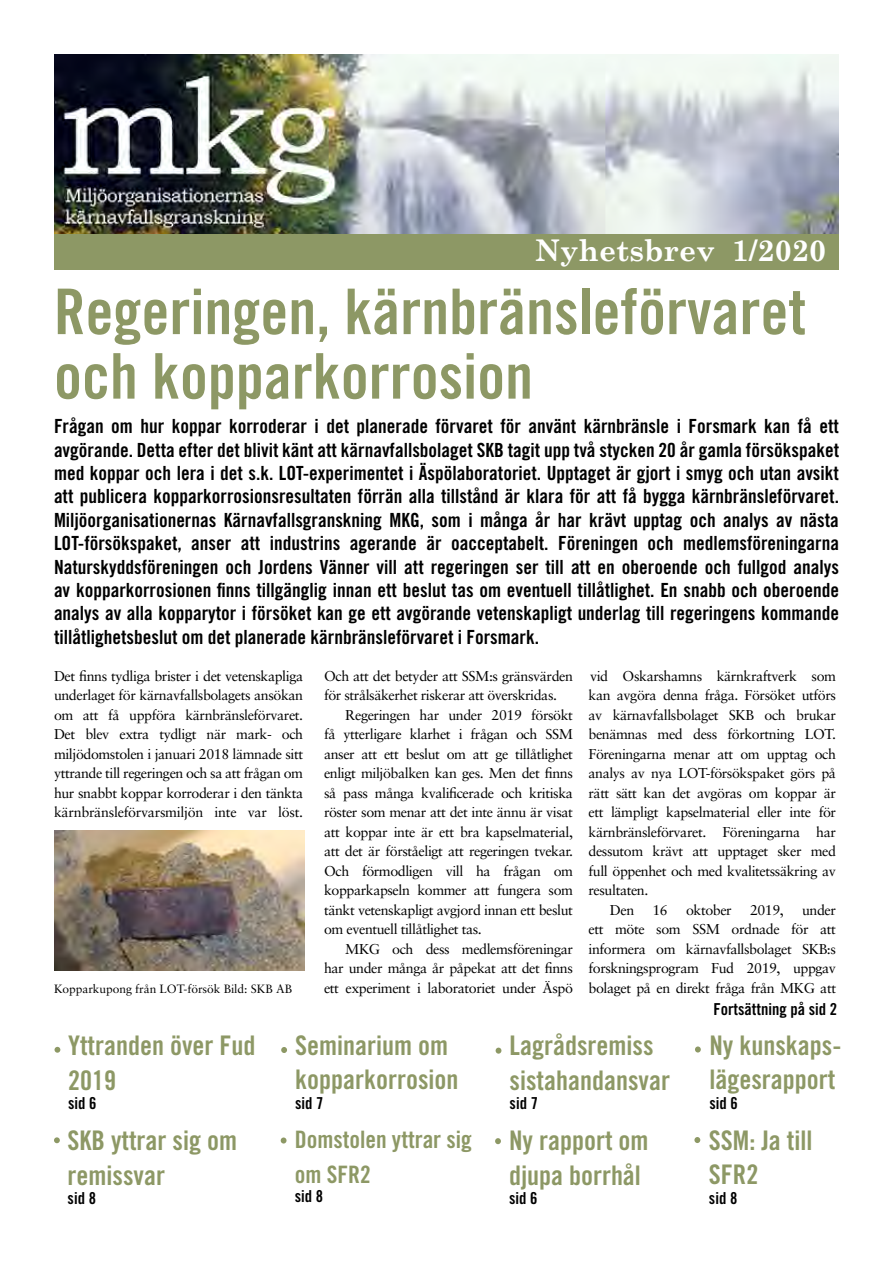
<style>
.page{position:relative;width:893px;height:1263px;background:#fff}
.page>*{position:absolute;margin:0;border:0;box-sizing:border-box;transform-origin:0 0}
.t1{font:63px/64.5px "Trade Gothic Bold Cond Twenty";color:#8d9865}
.t2{font:700 30px "Century Schoolbook";color:#fff}
.t3{font:27px/34.5px "Trade Gothic Bold Cond Twenty";color:#8d9865}
.t4{font:24px/34.5px "Trade Gothic Bold Cond Twenty";color:#8d9865}
.t5{font:19.5px/23.4px "Trade Gothic Bold Cond Twenty";color:#000;text-align:justify}
.t6{font:16.5px "Trade Gothic Bold Cond Twenty";color:#000}
.t7{font:14.25px/19.5px "Sabon";letter-spacing:-.03em;color:#000;text-align:justify}
.t8{font:12px "Sabon";letter-spacing:-.005em;color:#000}
</style>
<div class="page">
<img style="left:54px;top:54px;width:785px;height:180px">
<div style="left:54px;top:234px;width:785px;height:35px;background:#8d9865"></div>
<svg style="left:54px;top:1137px;width:6px;height:6px"></svg>
<svg style="left:281px;top:1137px;width:6px;height:6px"></svg>
<svg style="left:694px;top:1137px;width:6px;height:6px"></svg>
<img style="left:54px;top:830px;width:250px;height:141px">
<svg style="left:495px;top:1138px;width:6px;height:6px"></svg>
<svg style="left:55px;top:1047px;width:5px;height:6px"></svg>
<svg style="left:281px;top:1047px;width:6px;height:6px"></svg>
<svg style="left:695px;top:1046px;width:6px;height:6px"></svg>
<svg style="left:496px;top:1047px;width:5px;height:7px"></svg>
<h2 class="t2" style="left:535px;top:232px;width:293px">Nyhetsbrev 1/2020</h2>
<h1 class="t1" style="left:54px;top:279px;width:753px">Regeringen, kärnbränsleförvaret och kopparkorrosion</h1>
<p class="t5" style="left:54px;top:414px;width:787px">Frågan om hur koppar korroderar i det planerade förvaret för använt kärnbränsle i Forsmark kan få ett avgörande. Detta efter det blivit känt att kärnavfallsbolaget SKB tagit upp två stycken 20 år gamla försökspaket med koppar och lera i det s.k. LOT-experimentet i Äspölaboratoriet. Upptaget är gjort i smyg och utan avsikt att publicera kopparkorrosionsresultaten förrän alla tillstånd är klara för att få bygga kärnbränsleförvaret.<br>Miljöorganisationernas Kärnavfallsgranskning MKG, som i många år har krävt upptag och analys av nästa LOT-försökspaket, anser att industrins agerande är oacceptabelt. Föreningen och medlemsföreningarna Naturskyddsföreningen och Jordens Vänner vill att regeringen ser till att en oberoende och fullgod analys av kopparkorrosionen finns tillgänglig innan ett beslut tas om eventuell tillåtlighet. En snabb och oberoende analys av alla kopparytor i försöket kan ge ett avgörande vetenskapligt underlag till regeringens kommande tillåtlighetsbeslut om det planerade kärnbränsleförvaret i Forsmark.</p>
<p class="t7" style="left:54px;top:666px;width:251px">Det finns tydliga brister i det vetenskapliga underlaget för kärnavfallsbolagets ansökan om att få uppföra kärnbränsleförvaret.<br>Det blev extra tydligt när mark- och miljödomstolen i januari 2018 lämnade sitt yttrande till regeringen och sa att frågan om hur snabbt koppar korroderar i den tänkta kärnbränsleförvarsmiljön inte var löst.</p>
<p class="t7" style="left:324px;top:666px;width:250px">Och att det betyder att SSM:s gränsvärden för strålsäkerhet riskerar att överskridas.</p>
<p class="t7" style="left:324px;top:705px;width:250px;text-indent:21px">Regeringen har under 2019 försökt få ytterligare klarhet i frågan och SSM anser att ett beslut om att ge tillåtlighet enligt miljöbalken kan ges. Men det finns så pass många kvalificerade och kritiska röster som menar att det inte ännu är visat att koppar inte är ett bra kapselmaterial, att det är förståeligt att regeringen tvekar.<br>Och förmodligen vill ha frågan om kopparkapseln kommer att fungera som tänkt vetenskapligt avgjord innan ett beslut om eventuell tillåtlighet tas.</p>
<p class="t7" style="left:324px;top:939px;width:250px;text-indent:21px">MKG och dess medlemsföreningar har under många år påpekat att det finns ett experiment i laboratoriet under Äspö</p>
<p class="t7" style="left:590px;top:666px;width:247px">vid Oskarshamns kärnkraftverk som</p>
<p class="t7" style="left:588px;top:686px;width:249px">kan avgöra denna fråga. Försöket utförs</p>
<p class="t7" style="left:588px;top:705px;width:249px">av kärnavfallsbolaget SKB och brukar</p>
<p class="t7" style="left:588px;top:725px;width:249px">benämnas med dess förkortning LOT.</p>
<p class="t7" style="left:588px;top:744px;width:249px">Föreningarna menar att om upptag och</p>
<p class="t7" style="left:588px;top:764px;width:249px">analys av nya LOT-försökspaket görs på</p>
<p class="t7" style="left:588px;top:783px;width:249px">rätt sätt kan det avgöras om koppar är</p>
<p class="t7" style="left:588px;top:803px;width:249px">ett lämpligt kapselmaterial eller inte för</p>
<p class="t7" style="left:588px;top:822px;width:249px">kärnbränsleförvaret. Föreningarna har</p>
<p class="t7" style="left:588px;top:841px;width:249px">dessutom krävt att upptaget sker med</p>
<p class="t7" style="left:588px;top:861px;width:249px">full öppenhet och med kvalitetssäkring av</p>
<p class="t7" style="left:588px;top:880px;width:61px">resultaten.</p>
<p class="t7" style="left:610px;top:900px;width:26px">Den</p>
<p class="t7" style="left:652px;top:900px;width:17px">16</p>
<p class="t7" style="left:686px;top:900px;width:47px">oktober</p>
<p class="t7" style="left:750px;top:900px;width:35px">2019,</p>
<p class="t7" style="left:588px;top:900px;width:249px;text-indent:214px">under ett möte som SSM ordnade för att informera om kärnavfallsbolaget SKB:s forskningsprogram Fud 2019, uppgav bolaget på en direkt fråga från MKG att</p>
<p class="t8" style="left:54px;top:982px;width:240px">Kopparkupong från LOT-försök Bild: SKB AB</p>
<h3 class="t3" style="left:68px;top:1028px;width:189px">Yttranden över Fud<br>2019</h3>
<p class="t6" style="left:68px;top:1093px;width:30px">sid 6</p>
<h3 class="t3" style="left:68px;top:1123px;width:171px">SKB yttrar sig om remissvar</h3>
<p class="t6" style="left:68px;top:1188px;width:30px">sid 8</p>
<h3 class="t3" style="left:295px;top:1028px;width:165px">Seminarium om kopparkorrosion</h3>
<p class="t6" style="left:295px;top:1093px;width:30px">sid 7</p>
<h3 class="t4" style="left:295px;top:1122px;width:179px">Domstolen yttrar sig om SFR2</h3>
<p class="t6" style="left:295px;top:1186px;width:30px">sid 8</p>
<h3 class="t3" style="left:510px;top:1028px;width:162px">Lagrådsremiss sistahandansvar</h3>
<p class="t6" style="left:510px;top:1093px;width:30px">sid 7</p>
<h3 class="t3" style="left:509px;top:1123px;width:141px">Ny rapport om djupa borrhål</h3>
<p class="t6" style="left:509px;top:1188px;width:30px">sid 6</p>
<p class="t6" style="left:713px;top:999px;width:125px">Fortsättning på sid 2</p>
<h3 class="t3" style="left:709px;top:1028px;width:133px">Ny kunskaps&shy;lägesrapport</h3>
<p class="t6" style="left:709px;top:1093px;width:30px">sid 6</p>
<h3 class="t3" style="left:709px;top:1122px;width:105px">SSM: Ja till<br>SFR2</h3>
<p class="t6" style="left:709px;top:1187px;width:30px">sid 8</p>
</div>
